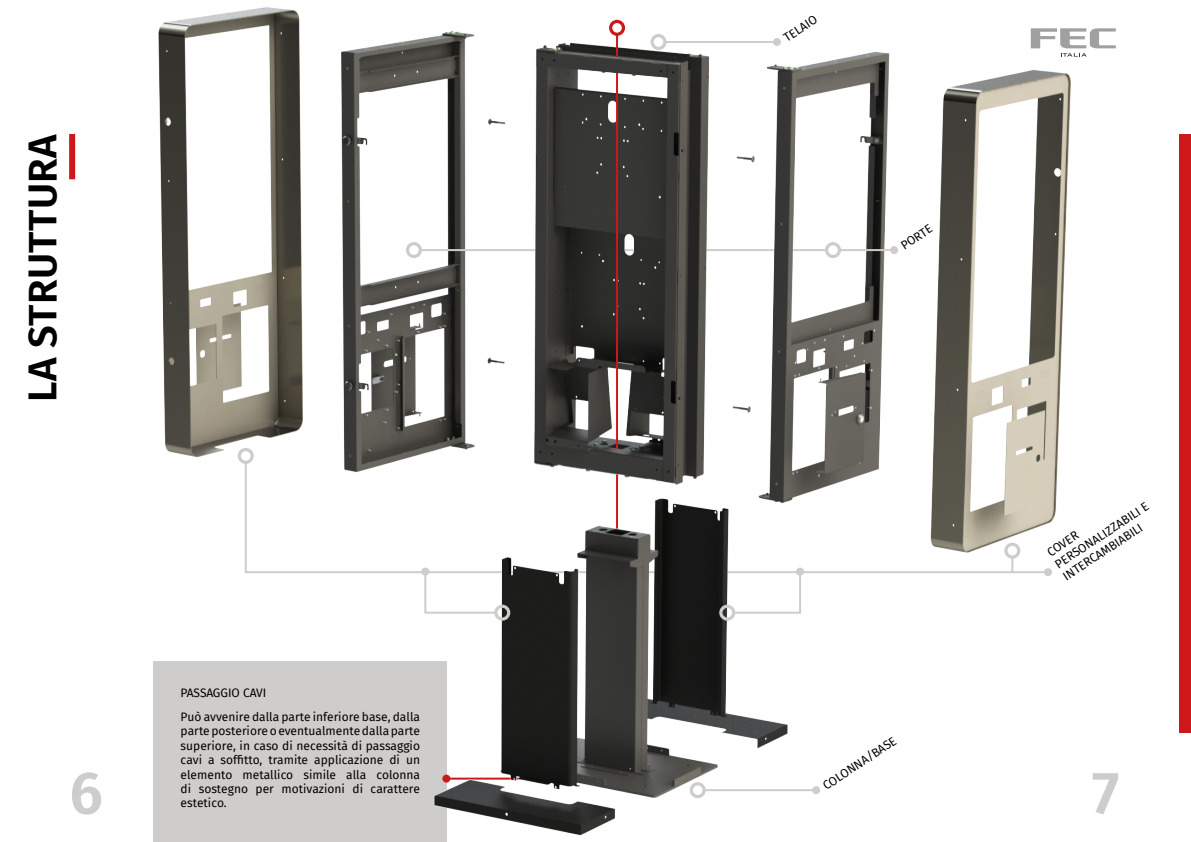
<style>
.page{position:relative;width:1191px;height:842px;background:#fff}
.page>*{position:absolute;margin:0;border:0;box-sizing:border-box;transform-origin:0 0}
.t1{font:600 60px "Fira Sans";color:#cfcdcb}
.t2{font:600 40px "Fira Sans";letter-spacing:.01em;color:#000}
.t3{font:12px/14.4px "Fira Sans";color:#000}
</style>
<div class="page">
<div style="left:153px;top:662px;width:293px;height:180px;background:#cfcdcb"></div>
<img style="left:341px;top:31px;width:125px;height:429px">
<hr style="left:420px;top:249px;width:405px;height:2px;background:#cfcdcb">
<div style="left:406px;top:242px;width:16px;height:16px;border:3px solid #cfcdcb;border-radius:50%"></div>
<svg style="left:244px;top:460px;width:800px;height:113px"></svg>
<div style="left:1044px;top:568px;width:8px;height:8px;background:#cfcdcb;border-radius:50%"></div>
<img style="left:466px;top:19px;width:243px;height:476px">
<hr style="left:616px;top:34px;width:2px;height:565px;background:#cd1719">
<div style="left:609px;top:20px;width:16px;height:16px;border:3px solid #cd1719;border-radius:50%"></div>
<img style="left:158px;top:7px;width:157px;height:488px">
<img style="left:727px;top:52px;width:182px;height:464px">
<img style="left:909px;top:70px;width:162px;height:502px">
<img style="left:425px;top:495px;width:391px;height:347px">
<hr style="left:704px;top:789px;width:112px;height:2px;background:#cfcdcb">
<div style="left:689px;top:782px;width:16px;height:16px;border:3px solid #cfcdcb;border-radius:50%"></div>
<div style="left:812px;top:786px;width:8px;height:8px;background:#cfcdcb;border-radius:50%"></div>
<hr style="left:665px;top:41px;width:112px;height:2px;background:#cfcdcb">
<div style="left:650px;top:34px;width:16px;height:16px;border:3px solid #cfcdcb;border-radius:50%"></div>
<div style="left:773px;top:38px;width:8px;height:8px;background:#cfcdcb;border-radius:50%"></div>
<hr style="left:839px;top:249px;width:55px;height:2px;background:#cfcdcb">
<div style="left:825px;top:242px;width:16px;height:16px;border:3px solid #cfcdcb;border-radius:50%"></div>
<div style="left:890px;top:246px;width:8px;height:8px;background:#cfcdcb;border-radius:50%"></div>
<svg style="left:1011px;top:559px;width:2px;height:13px"></svg>
<div style="left:1004px;top:543px;width:16px;height:16px;border:3px solid #cfcdcb;border-radius:50%"></div>
<div style="left:69px;top:134px;width:6px;height:45px;background:#cd1719"></div>
<svg style="left:1030px;top:28px;width:85px;height:29px"></svg>
<div style="left:1179px;top:134px;width:12px;height:598px;background:#cd1719"></div>
<img style="left:519px;top:429px;width:208px;height:66px">
<img style="left:519px;top:48px;width:190px;height:35px">
<svg style="left:424px;top:570px;width:74px;height:45px"></svg>
<div style="left:494px;top:605px;width:16px;height:16px;border:3px solid #cfcdcb;border-radius:50%"></div>
<div style="left:421px;top:568px;width:8px;height:8px;background:#cfcdcb;border-radius:50%"></div>
<svg style="left:731px;top:570px;width:71px;height:45px"></svg>
<div style="left:719px;top:605px;width:16px;height:16px;border:3px solid #cfcdcb;border-radius:50%"></div>
<div style="left:796px;top:568px;width:8px;height:8px;background:#cfcdcb;border-radius:50%"></div>
<h2 class="t2" style="left:10px;top:402px;width:270px;rotate:-90deg">LA STRUTTURA</h2>
<p class="t3" style="left:780px;top:32px;width:39px;rotate:-33deg">TELAIO</p>
<p class="t3" style="left:898px;top:240px;width:37px;rotate:-33deg">PORTE</p>
<p class="t3" style="left:1044px;top:547px;width:111px;rotate:-33deg">COVER<br>PERSONALIZZABILI E<br>INTERCAMBIABILI</p>
<p class="t3" style="left:181px;top:685px;width:87px">PASSAGGIO CAVI</p>
<p class="t3" style="left:181px;top:709px;width:241px;text-align:justify">Può avvenire dalla parte inferiore base, dalla parte posteriore o eventualmente dalla parte superiore, in caso di necessità di passaggio cavi a soffitto, tramite applicazione di un elemento metallico simile alla colonna di sostegno per motivazioni di carattere estetico.</p>
<p class="t3" style="left:819px;top:780px;width:87px;rotate:-33deg">COLONNA/BASE</p>
<h1 class="t1" style="left:69px;top:743px;width:35px">6</h1>
<h1 class="t1" style="left:1091px;top:743px;width:29px">7</h1>
</div>
